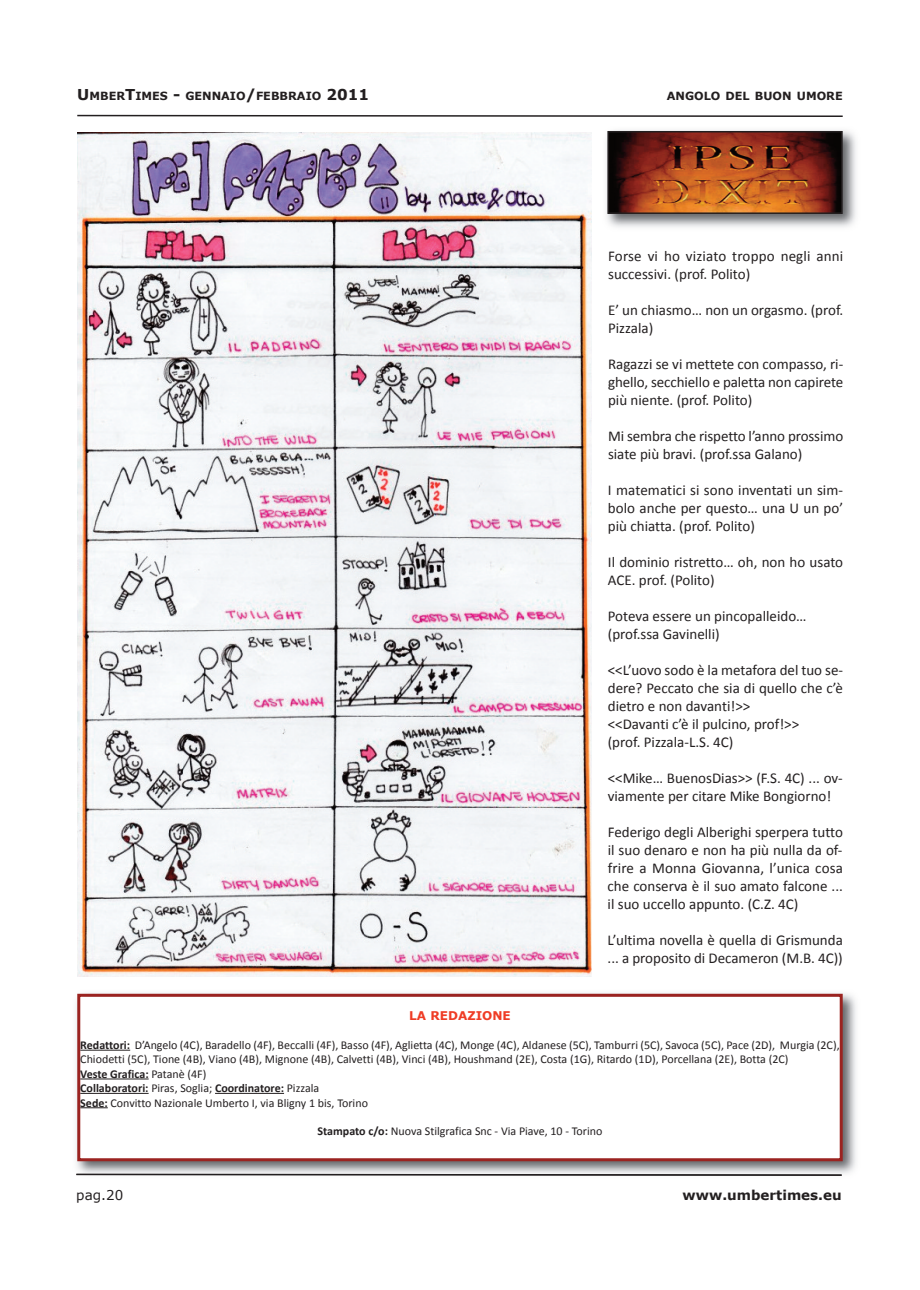
<style>
.page{position:relative;width:920px;height:1290px;background:#fff}
.page>*{position:absolute;margin:0;border:0;box-sizing:border-box;transform-origin:0 0}
.t1{font:15px/18px "Calibri";color:#231f20}
.t2{font:700 13.5px "Verdana";color:#231f20}
.t3{font:13.5px "Verdana";color:#231f20}
.t4{font:12px/14.4px "Calibri";color:#231f20}
.t5{font:700 12px "Verdana";color:#ef3c25}
.t6{font:700 11.25px "Verdana";color:#231f20}
.s1{font-size:15px}
.s2{font-weight:700}
</style>
<div class="page">
<svg style="left:77px;top:114px;width:766px;height:3px"></svg>
<img style="left:606px;top:130px;width:250px;height:97px">
<img style="left:610px;top:134px;width:230px;height:77px">
<div style="left:607px;top:131px;width:236px;height:83px;border:2px solid #231f20"></div>
<img style="left:77px;top:132px;width:515px;height:844px">
<img style="left:76px;top:993px;width:780px;height:181px">
<img style="left:76px;top:1174px;width:766px;height:2px">
<div style="left:80px;top:997px;width:760px;height:161px;background:#fff"></div>
<div style="left:77px;top:994px;width:766px;height:167px;border:3px solid #9b2320"></div>
<hr style="left:80px;top:1050px;width:50px;height:1px;background:#231f20">
<hr style="left:80px;top:1078px;width:69px;height:1px;background:#231f20">
<hr style="left:80px;top:1093px;width:69px;height:1px;background:#231f20">
<hr style="left:215px;top:1093px;width:69px;height:1px;background:#231f20">
<svg style="left:80px;top:1107px;width:28px;height:1px"></svg>
<p class="t6" style="left:77px;top:88px;width:293px"><span class="s1">U</span>MBER<span class="s1">T</span>IMES <span class="s1">-</span> GENNAIO<span class="s1">/</span>FEBBRAIO <span class="s1">2011</span></p>
<p class="t6" style="left:667px;top:89px;width:177px">ANGOLO DEL BUON UMORE</p>
<p class="t1" style="left:608px;top:248px;width:237px">Forse vi ho viziato troppo negli anni successivi. (prof. Polito)</p>
<p class="t1" style="left:608px;top:302px;width:237px">E’ un chiasmo… non un orgasmo. (prof.<br>Pizzala)</p>
<p class="t1" style="left:608px;top:356px;width:237px;text-align:justify">Ragazzi se vi mettete con compasso, ri&shy;ghello, secchiello e paletta non capirete più niente. (prof. Polito)</p>
<p class="t1" style="left:608px;top:428px;width:237px">Mi sembra che rispetto l’anno prossimo siate più bravi. (prof.ssa Galano)</p>
<p class="t1" style="left:608px;top:482px;width:237px;text-align:justify">I matematici si sono inventati un sim&shy;bolo anche per questo… una U un po’ più chiatta. (prof. Polito)</p>
<p class="t1" style="left:608px;top:554px;width:237px">Il dominio ristretto… oh, non ho usato<br>ACE. prof. (Polito)</p>
<p class="t1" style="left:608px;top:608px;width:200px">Poteva essere un pincopalleido… (prof.ssa Gavinelli)</p>
<p class="t1" style="left:608px;top:662px;width:237px">&lt;&lt;L’uovo sodo è la metafora del tuo se&shy;dere? Peccato che sia di quello che c’è dietro e non davanti!&gt;&gt;<br>&lt;&lt;Davanti c’è il pulcino, prof!&gt;&gt;<br>(prof. Pizzala-L.S. 4C)</p>
<p class="t1" style="left:608px;top:770px;width:236px">&lt;&lt;Mike… BuenosDias&gt;&gt; (F.S. 4C) ... ov&shy;viamente per citare Mike Bongiorno!</p>
<p class="t1" style="left:608px;top:824px;width:237px;text-align:justify">Federigo degli Alberighi sperpera tutto il suo denaro e non ha più nulla da of&shy;frire a Monna Giovanna, l’unica cosa che conserva è il suo amato falcone ... il suo uccello appunto. (C.Z. 4C)</p>
<p class="t1" style="left:608px;top:932px;width:237px">L’ultima novella è quella di Grismunda ... a proposito di Decameron (M.B. 4C))</p>
<p class="t5" style="left:409px;top:1008px;width:103px">LA REDAZIONE</p>
<p class="t4" style="left:80px;top:1039px;width:761px"><span class="s2">Redattori:</span> D’Angelo (4C), Baradello (4F), Beccalli (4F), Basso (4F), Aglietta (4C), Monge (4C), Aldanese (5C), Tamburri (5C), Savoca (5C), Pace (2D), Murgia (2C), Chiodetti (5C), Tione (4B), Viano (4B), Mignone (4B), Calvetti (4B), Vinci (4B), Houshmand (2E), Costa (1G), Ritardo (1D), Porcellana (2E), Botta (2C)<br><span class="s2">Veste Grafica:</span> Patanè (4F)<br><span class="s2">Collaboratori:</span> Piras, Soglia; <span class="s2">Coordinatore:</span> Pizzala<br><span class="s2">Sede:</span> Convitto Nazionale Umberto I, via Bligny 1 bis, Torino</p>
<p class="t4" style="left:318px;top:1125px;width:286px"><span class="s2">Stampato c/o:</span> Nuova Stilgrafica Snc - Via Piave, 10 - Torino</p>
<p class="t3" style="left:76px;top:1186px;width:49px">pag.20</p>
<p class="t2" style="left:683px;top:1187px;width:161px">WWW.UMBERTIMES.EU</p>
</div>
